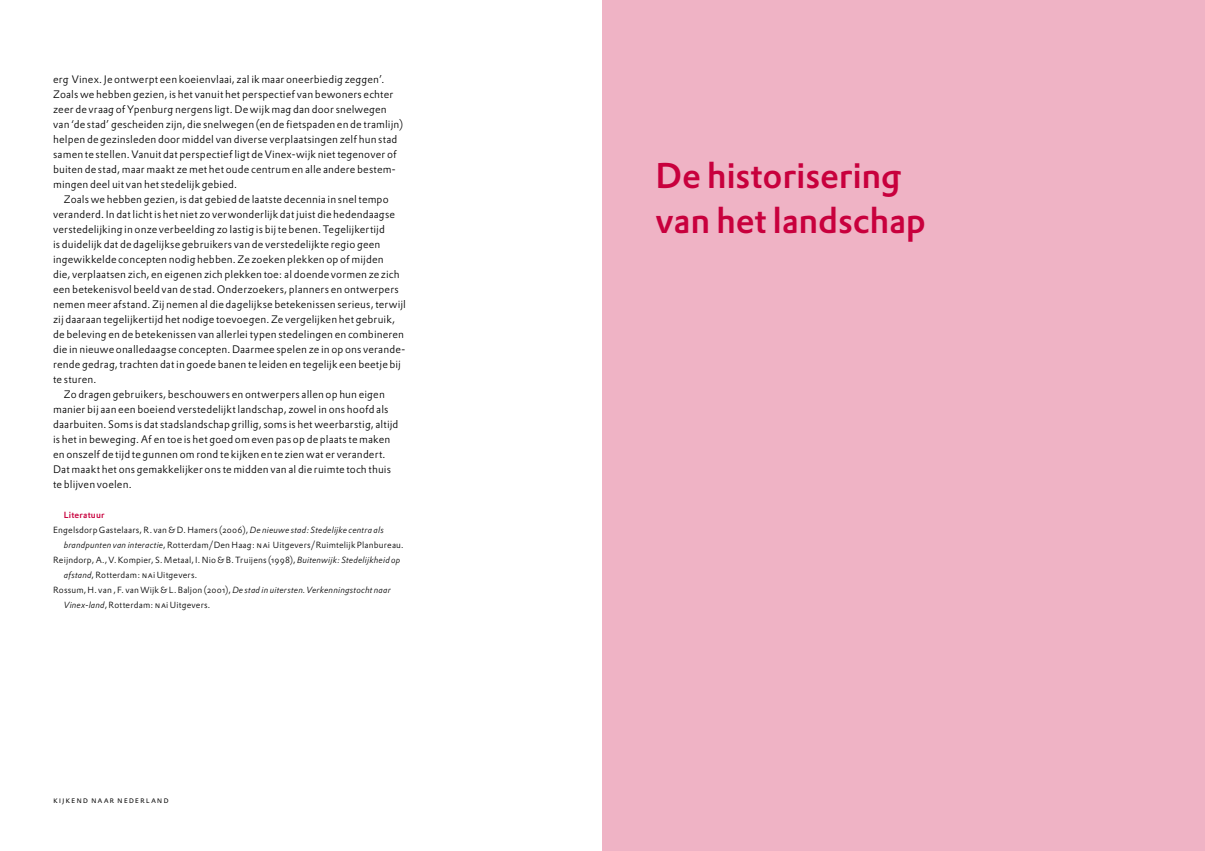
<style>
.page{position:relative;width:1205px;height:851px;background:#fff}
.page>*{position:absolute;margin:0;border:0;box-sizing:border-box;transform-origin:0 0}
.t1{font:35px/45px "DTL Prokyon TPRO Medium Regula";letter-spacing:-.01em;color:#c8003d}
.t2{font:10.62px/15px "DTL Prokyon TPRO Light";letter-spacing:.01em;color:#000}
.t3{font:8.75px "DTL Prokyon TPRO Light";letter-spacing:.02em;color:#000}
.t4{font:8.75px "DTL Prokyon TPRO Medium Regula";letter-spacing:.02em;color:#c8003d}
.s1{font-family:"DTL Prokyon ST Light";font-style:italic}
</style>
<div class="page">
<div style="left:602px;top:0;width:603px;height:850px;background:#efb3c5"></div>
<p class="t2" style="left:53px;top:71px;width:351px">erg Vinex. Je ontwerpt een koeienvlaai, zal ik maar oneerbiedig zeggen’.<br>Zoals we hebben gezien, is het vanuit het perspectief van bewoners echter zeer de vraag of Ypenburg nergens ligt. De wijk mag dan door snelwegen van ‘de stad’ gescheiden zijn, die snelwegen (en de fietspaden en de tramlijn) helpen de gezinsleden door middel van diverse verplaatsingen zelf hun stad samen te stellen. Vanuit dat perspectief ligt de Vinex-wijk niet tegenover of buiten de stad, maar maakt ze met het oude centrum en alle andere bestem&shy;mingen deel uit van het stedelijk gebied.</p>
<p class="t2" style="left:64px;top:191px;width:326px">Zoals we hebben gezien, is dat gebied de laatste decennia in snel tempo</p>
<p class="t2" style="left:53px;top:206px;width:343px">veranderd. In dat licht is het niet zo verwonderlijk dat juist die hedendaagse</p>
<p class="t2" style="left:53px;top:221px;width:333px">verstedelijking in onze verbeelding zo lastig is bij te benen. Tegelijkertijd</p>
<p class="t2" style="left:53px;top:236px;width:329px">is duidelijk dat de dagelijkse gebruikers van de verstedelijkte regio geen</p>
<p class="t2" style="left:53px;top:251px;width:332px">ingewikkelde concepten nodig hebben. Ze zoeken plekken op of mijden</p>
<p class="t2" style="left:53px;top:266px;width:348px">die, verplaatsen zich, en eigenen zich plekken toe: al doende vormen ze zich</p>
<p class="t2" style="left:53px;top:281px;width:347px">een betekenisvol beeld van de stad. Onderzoekers, planners en ontwerpers</p>
<p class="t2" style="left:53px;top:296px;width:354px">nemen meer afstand. Zij nemen al die dagelijkse betekenissen serieus, terwijl</p>
<p class="t2" style="left:53px;top:311px;width:343px">zij daaraan tegelijkertijd het nodige toevoegen. Ze vergelijken het gebruik,</p>
<p class="t2" style="left:53px;top:326px;width:352px">de beleving en de betekenissen van allerlei typen stedelingen en combineren</p>
<p class="t2" style="left:53px;top:341px;width:354px">die in nieuwe onalledaagse concepten. Daarmee spelen ze in op ons verande-</p>
<p class="t2" style="left:53px;top:356px;width:349px">rende gedrag, trachten dat in goede banen te leiden en tegelijk een beetje bij</p>
<p class="t2" style="left:53px;top:371px;width:45px">te sturen.</p>
<p class="t2" style="left:64px;top:386px;width:323px">Zo dragen gebruikers, beschouwers en ontwerpers allen op hun eigen</p>
<p class="t2" style="left:53px;top:401px;width:337px">manier bij aan een boeiend verstedelijkt landschap, zowel in ons hoofd als</p>
<p class="t2" style="left:53px;top:416px;width:347px">daarbuiten. Soms is dat stadslandschap grillig, soms is het weerbarstig, altijd</p>
<p class="t2" style="left:53px;top:431px;width:339px">is het in beweging. Af en toe is het goed om even pas op de plaats te maken</p>
<p class="t2" style="left:53px;top:446px;width:334px">en onszelf de tijd te gunnen om rond te kijken en te zien wat er verandert.</p>
<p class="t2" style="left:53px;top:461px;width:339px">Dat maakt het ons gemakkelijker ons te midden van al die ruimte toch thuis</p>
<p class="t2" style="left:53px;top:476px;width:80px">te blijven voelen.</p>
<p class="t4" style="left:64px;top:509px;width:42px">Literatuur</p>
<p class="t3" style="left:53px;top:524px;width:332px">Engelsdorp Gastelaars, R. van &amp; D. Hamers (2006), <span class="s1">De nieuwe stad: Stedelijke centra als</span></p>
<p class="t3" style="left:64px;top:539px;width:341px"><span class="s1">brandpunten van interactie</span>, Rotterdam/Den Haag: NAi Uitgevers/Ruimtelijk Planbureau.</p>
<p class="t3" style="left:53px;top:554px;width:349px">Reijndorp, A., V. Kompier, S. Metaal, I. Nio &amp; B. Truijens (1998), <span class="s1">Buitenwijk: Stedelijkheid op</span></p>
<p class="t3" style="left:64px;top:569px;width:135px"><span class="s1">afstand</span>, Rotterdam: NA i Uitgevers.</p>
<p class="t3" style="left:53px;top:584px;width:339px">Rossum, H. van , F. van Wijk &amp; L. Baljon (2001), <span class="s1">De stad in uitersten. Verkenningstocht naar</span></p>
<p class="t3" style="left:64px;top:599px;width:148px"><span class="s1">Vinex-land</span>, Rotterdam: NA i Uitgevers.</p>
<p class="t3" style="left:53px;top:794px;width:116px">kijkend naar nederland</p>
<h1 class="t1" style="left:656px;top:152px;width:272px">De historisering van het landschap</h1>
</div>
